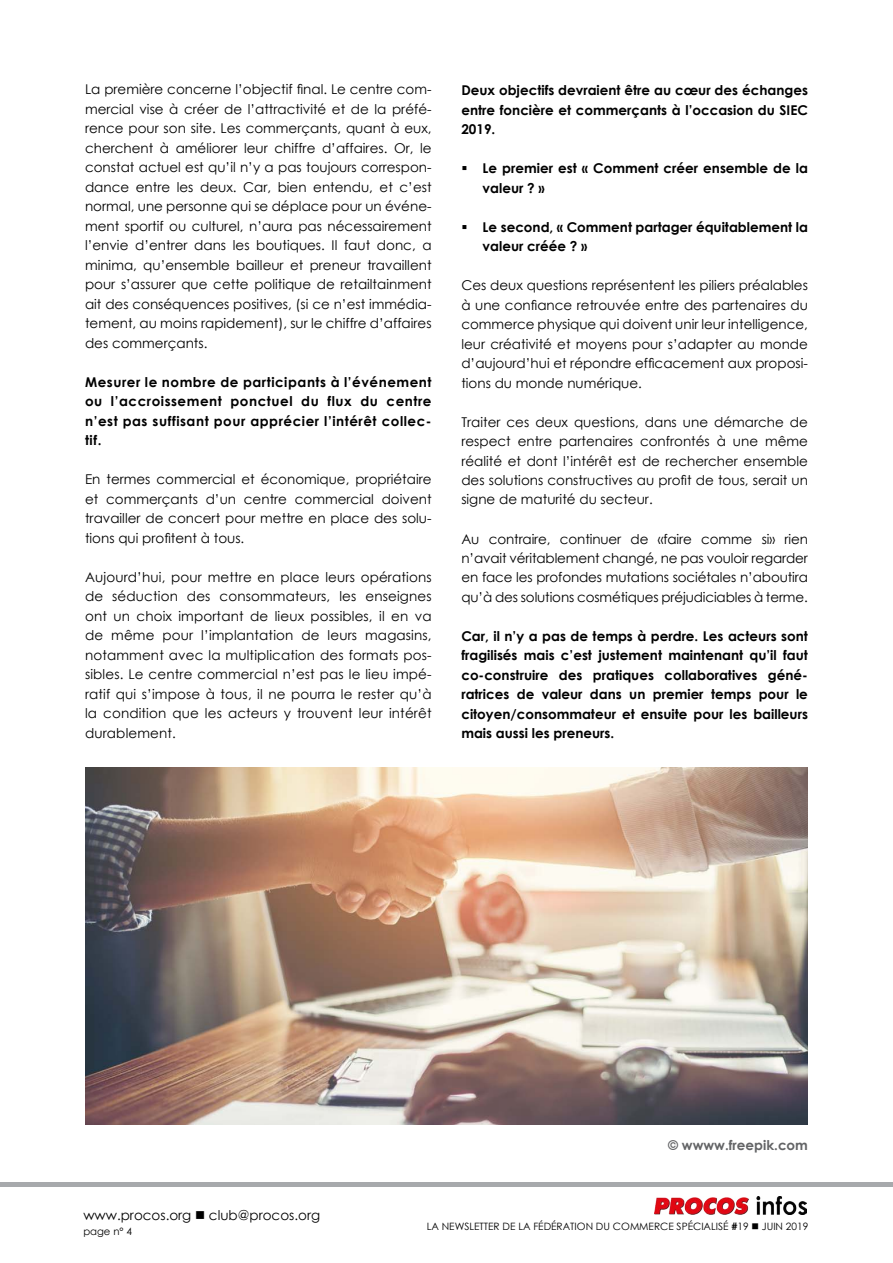
<style>
.page{position:relative;width:893px;height:1263px;background:#fff}
.page>*{position:absolute;margin:0;border:0;box-sizing:border-box;transform-origin:0 0}
.t1{font:13.5px/19.5px "Century Gothic";color:#000;text-align:justify}
.t2{font:700 13.5px/19.5px "Century Gothic";color:#000;text-align:justify}
.t3{font:700 13.5px "Century Gothic";color:#636466}
.t4{font:10.2px "Century Gothic";color:#000}
.s1{font-weight:700}
</style>
<div class="page">
<hr style="left:0;top:1182px;width:893px;height:4px;background:#a7a9ac">
<img style="left:655px;top:1196px;width:152px;height:18px">
<img style="left:85px;top:767px;width:723px;height:357px">
<p class="t1" style="left:85px;top:80px;width:348px">La première concerne l’objectif final. Le centre com&shy;mercial vise à créer de l’attractivité et de la préfé&shy;rence pour son site. Les commerçants, quant à eux, cherchent à améliorer leur chiffre d’affaires. Or, le constat actuel est qu’il n’y a pas toujours correspon&shy;dance entre les deux. Car, bien entendu, et c’est normal, une personne qui se déplace pour un événe&shy;ment sportif ou culturel, n’aura pas nécessairement l’envie d’entrer dans les boutiques. Il faut donc, a minima, qu’ensemble bailleur et preneur travaillent pour s’assurer que cette politique de retailtainment ait des conséquences positives, (si ce n’est immédia&shy;tement, au moins rapidement), sur le chiffre d’affaires des commerçants.</p>
<p class="t2" style="left:85px;top:372px;width:348px">Mesurer le nombre de participants à l’événement ou l’accroissement ponctuel du flux du centre n’est pas suffisant pour apprécier l’intérêt collec&shy;tif.</p>
<p class="t1" style="left:85px;top:470px;width:348px">En termes commercial et économique, propriétaire et commerçants d’un centre commercial doivent travailler de concert pour mettre en place des solu&shy;tions qui profitent à tous.</p>
<p class="t1" style="left:85px;top:567px;width:348px">Aujourd’hui, pour mettre en place leurs opérations de séduction des consommateurs, les enseignes ont un choix important de lieux possibles, il en va de même pour l’implantation de leurs magasins, notamment avec la multiplication des formats pos&shy;sibles. Le centre commercial n’est pas le lieu impé&shy;ratif qui s’impose à tous, il ne pourra le rester qu’à la condition que les acteurs y trouvent leur intérêt durablement.</p>
<p class="t2" style="left:461px;top:80px;width:348px">Deux objectifs devraient être au cœur des échanges entre foncière et commerçants à l’occasion du SIEC 2019.</p>
<p class="t2" style="left:483px;top:158px;width:327px">Le premier est « Comment créer ensemble de la valeur ? »</p>
<p class="t2" style="left:483px;top:216px;width:327px">Le second, « Comment partager équitablement la valeur créée ? »</p>
<p class="t1" style="left:461px;top:275px;width:348px">Ces deux questions représentent les piliers préalables à une confiance retrouvée entre des partenaires du commerce physique qui doivent unir leur intelligence, leur créativité et moyens pour s’adapter au monde d’aujourd’hui et répondre efficacement aux proposi&shy;tions du monde numérique.</p>
<p class="t1" style="left:461px;top:412px;width:348px">Traiter ces deux questions, dans une démarche de respect entre partenaires confrontés à une même réalité et dont l’intérêt est de rechercher ensemble des solutions constructives au profit de tous, serait un signe de maturité du secteur.</p>
<p class="t1" style="left:461px;top:529px;width:348px">Au contraire, continuer de «faire comme si» rien n’avait véritablement changé, ne pas vouloir regarder en face les profondes mutations sociétales n’aboutira qu’à des solutions cosmétiques préjudiciables à terme.</p>
<p class="t2" style="left:461px;top:626px;width:348px">Car, il n’y a pas de temps à perdre. Les acteurs sont fragilisés mais c’est justement maintenant qu’il faut co-construire des pratiques collaboratives géné&shy;ratrices de valeur dans un premier temps pour le citoyen/consommateur et ensuite pour les bailleurs mais aussi les preneurs.</p>
<p class="t3" style="left:668px;top:1135px;width:141px">© wwww.freepik.com</p>
<p class="t1" style="left:83px;top:1205px;width:238px">www.procos.org ■ club@procos.org</p>
<p class="t4" style="left:83px;top:1224px;width:50px">page n° 4</p>
<p class="t4" style="left:427px;top:1219px;width:383px">LA NEWSLETTER DE LA FÉDÉRATION DU COMMERCE SPÉCIALISÉ <span class="s1">#</span>19 ■ JUIN 2019</p>
</div>
